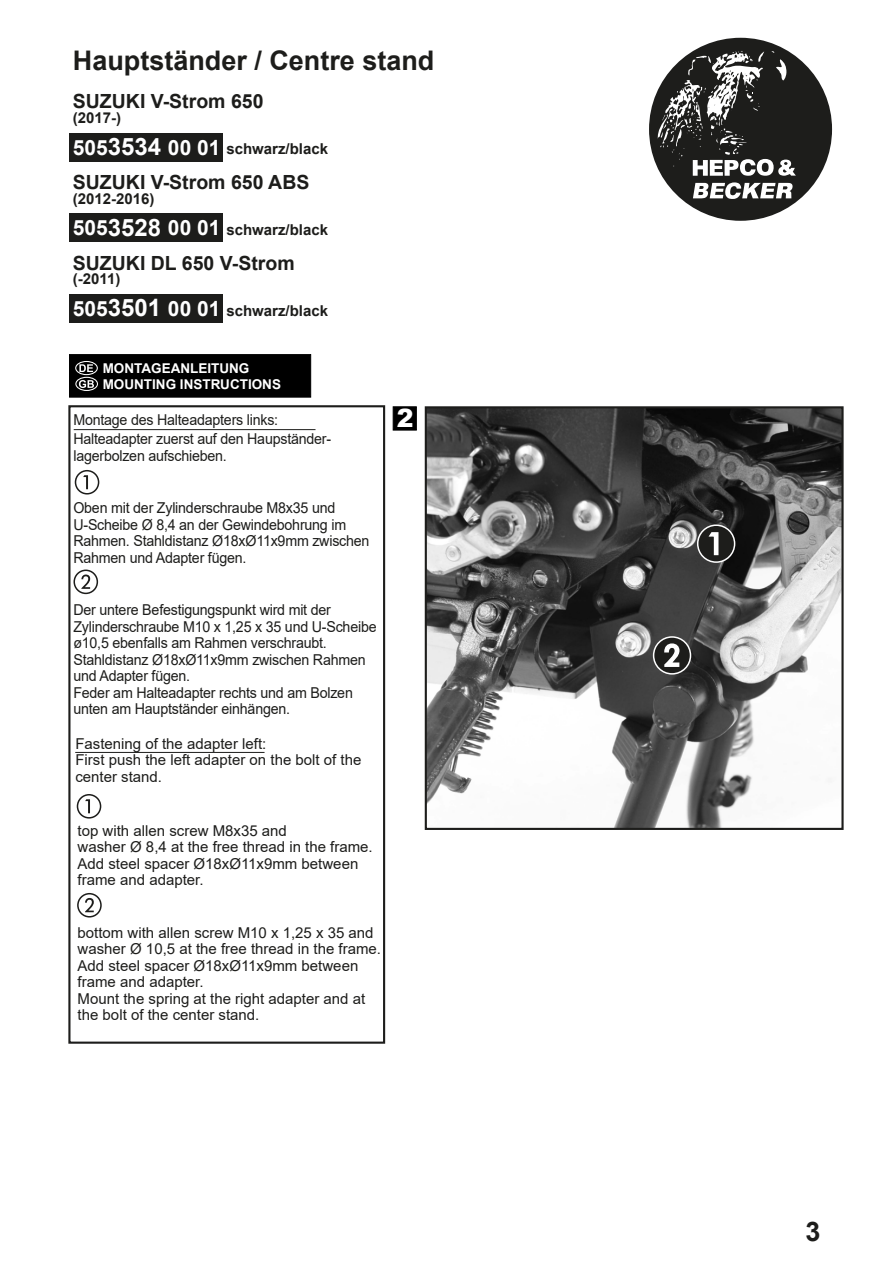
<style>
.page{position:relative;width:893px;height:1263px;background:#fff}
.page>*{position:absolute;margin:0;border:0;box-sizing:border-box;transform-origin:0 0}
.t1{font:700 27px "Arial";color:#1d1d1b}
.t2{font:900 25.2px "Arial";color:#fff}
.t3{font:700 19.5px "Arial";color:#1d1d1b}
.t4{font:15px/16.5px "Arial";letter-spacing:-.015em;color:#1d1d1b;scale:.95 1}
.t5{font:15px/16.5px "Arial";letter-spacing:-.015em;color:#1d1d1b}
.t6{font:700 15px/31.2px "Arial";color:#1d1d1b}
.t7{font:700 13.5px/16.2px "Arial";color:#fff}
.s1{font-size:21px;color:#fff}
.s2{font-size:24px;color:#fff}
</style>
<div class="page">
<img style="left:428px;top:409px;width:413px;height:418px">
<div style="left:425px;top:406px;width:419px;height:424px;border:2px solid #1d1d1b"></div>
<svg style="left:75px;top:470px;width:24px;height:24px"></svg>
<svg style="left:73px;top:569px;width:25px;height:25px"></svg>
<svg style="left:77px;top:794px;width:24px;height:24px"></svg>
<svg style="left:77px;top:893px;width:25px;height:24px"></svg>
<div style="left:70px;top:294px;width:153px;height:29px;background:#1d1d1b"></div>
<div style="left:70px;top:214px;width:153px;height:28px;background:#1d1d1b"></div>
<div style="left:70px;top:133px;width:153px;height:29px;background:#1d1d1b"></div>
<div style="left:649px;top:38px;width:183px;height:183px;background:#1d1d1b;border-radius:50%"></div>
<svg style="left:693px;top:182px;width:100px;height:17px"></svg>
<svg style="left:657px;top:51px;width:139px;height:125px"></svg>
<div style="left:393px;top:406px;width:24px;height:24px;background:#000;border:1px solid #000"></div>
<div style="left:68px;top:405px;width:317px;height:639px;border:2px solid #1d1d1b"></div>
<hr style="left:75px;top:752px;width:190px;height:1px;background:#1d1d1b">
<hr style="left:74px;top:429px;width:241px;height:1px;background:#1d1d1b">
<svg style="left:652px;top:635px;width:40px;height:40px"></svg>
<svg style="left:696px;top:524px;width:40px;height:40px;background:#4b4b4a"></svg>
<div style="left:69px;top:354px;width:242px;height:43px;background:#000;border:1px solid #000"></div>
<svg style="left:79px;top:364px;width:14px;height:8px"></svg>
<div style="left:75px;top:361px;width:23px;height:14px;border:1px solid #fff;border-radius:50%"></div>
<svg style="left:79px;top:380px;width:15px;height:8px"></svg>
<div style="left:75px;top:377px;width:23px;height:14px;border:1px solid #fff;border-radius:50%"></div>
<h1 class="t1" style="left:73px;top:41px;width:363px">Hauptständer / Centre stand</h1>
<h3 class="t3" style="left:73px;top:88px;width:192px">SUZUKI V-Strom 650</h3>
<p class="t6" style="left:73px;top:102px;width:257px">(2017-)<br><span class="s1">505</span><span class="s2">3534</span> <span class="s1">00 01</span> schwarz/black</p>
<h3 class="t3" style="left:73px;top:168px;width:238px">SUZUKI V-Strom 650 ABS</h3>
<p class="t6" style="left:73px;top:183px;width:257px">(2012-2016)<br><span class="s1">505</span><span class="s2">3528</span> <span class="s1">00 01</span> schwarz/black</p>
<h3 class="t3" style="left:73px;top:249px;width:223px">SUZUKI DL 650 V-Strom</h3>
<p class="t6" style="left:73px;top:264px;width:257px">(-2011)<br><span class="s1">505</span><span class="s2">3501</span> <span class="s1">00 01</span> schwarz/black</p>
<p class="t7" style="left:103px;top:360px;width:180px">MONTAGEANLEITUNG<br>MOUNTING INSTRUCTIONS</p>
<p class="t4" style="left:73px;top:411px;width:217px">Montage des Halteadapters links:</p>
<h2 class="t2" style="left:397px;top:400px;width:18px">2</h2>
<p class="t4" style="left:73px;top:430px;width:273px">Halteadapter zuerst auf den Haupständer&shy;lagerbolzen aufschieben.</p>
<p class="t4" style="left:73px;top:499px;width:313px">Oben mit der Zylinderschraube M8x35 und U-Scheibe Ø 8,4 an der Gewindebohrung im Rahmen. Stahldistanz Ø18xØ11x9mm zwischen Rahmen und Adapter fügen.</p>
<p class="t4" style="left:73px;top:601px;width:321px">Der untere Befestigungspunkt wird mit der Zylinderschraube M10 x 1,25 x 35 und U-Scheibe ø10,5 ebenfalls am Rahmen verschraubt.<br>Stahldistanz Ø18xØ11x9mm zwischen Rahmen und Adapter fügen.<br>Feder am Halteadapter rechts und am Bolzen unten am Hauptständer einhängen.</p>
<p class="t5" style="left:75px;top:735px;width:288px">Fastening of the adapter left:<br>First push the left adapter on the bolt of the center stand.</p>
<p class="t5" style="left:78px;top:822px;width:297px">top with allen screw M8x35 and<br>washer Ø 8,4 at the free thread in the frame.<br>Add steel spacer Ø18xØ11x9mm between frame and adapter.</p>
<p class="t5" style="left:78px;top:924px;width:305px">bottom with allen screw M10 x 1,25 x 35 and washer Ø 10,5 at the free thread in the frame.<br>Add steel spacer Ø18xØ11x9mm between frame and adapter.<br>Mount the spring at the right adapter and at the bolt of the center stand.</p>
<h1 class="t1" style="left:805px;top:1212px;width:17px">3</h1>
</div>
